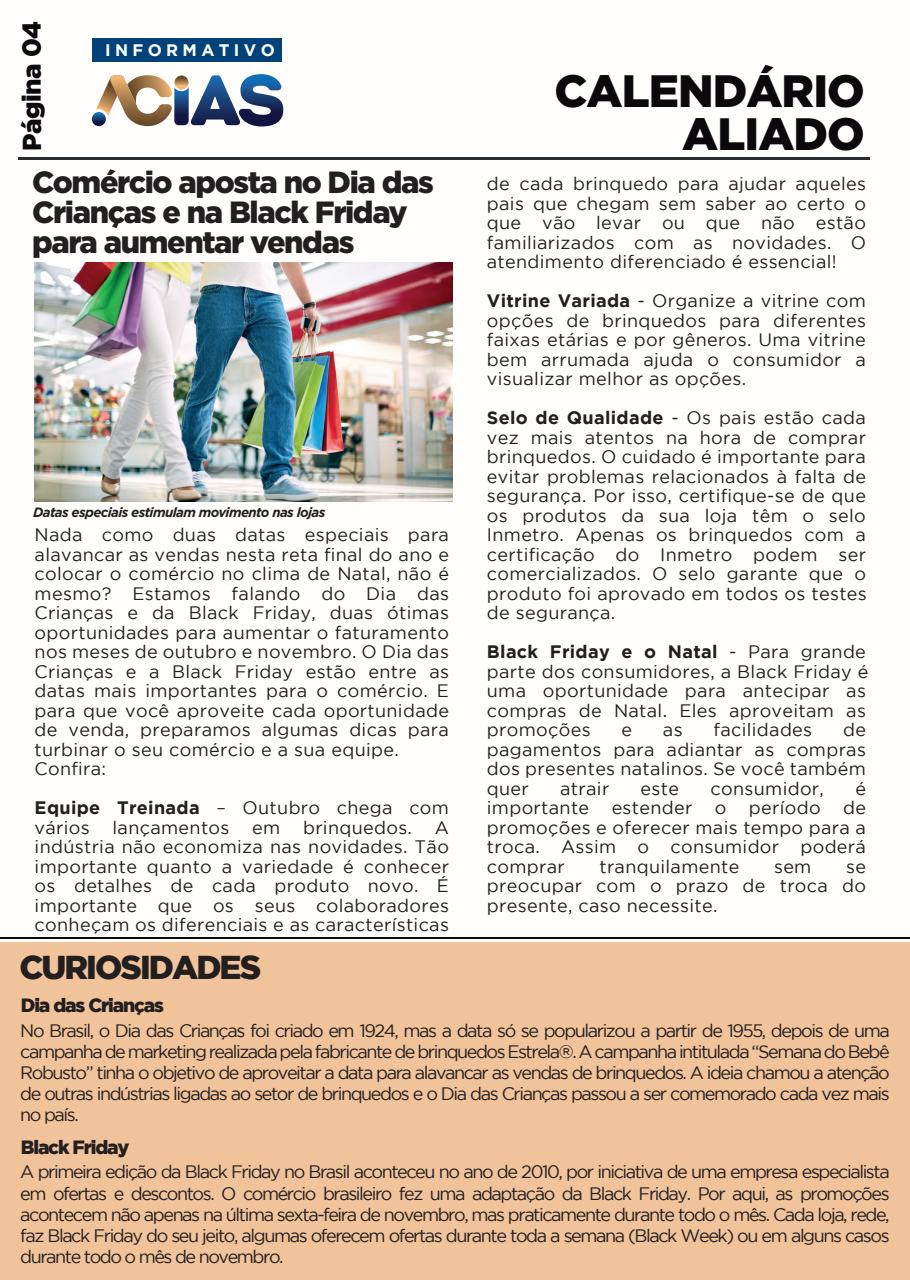
<style>
.page{position:relative;width:910px;height:1280px;background:#fff}
.page>*{position:absolute;margin:0;border:0;box-sizing:border-box;transform-origin:0 0}
.t1{font:900 45.3px/43.5px "Gotham";letter-spacing:-.02em;color:#0b090c;text-align:right}
.t2{font:900 33px "Gotham";letter-spacing:-.06em;color:#231f20}
.t3{font:900 30.6px/30px "Gotham";letter-spacing:-.045em;color:#231f20}
.t4{font:900 25.95px "Gotham";letter-spacing:-.025em;color:#0b090c}
.t5{font:900 19.2px "Gotham";letter-spacing:-.06em;color:#231f20}
.t6{font:18px/19.5px "Gotham";letter-spacing:.02em;color:#231f20;text-align:justify}
.t7{font:700 16.65px "Gotham";letter-spacing:.26em;color:#fff}
.t8{font:italic 700 13.5px "Gotham";letter-spacing:-.045em;color:#231f20}
.s1{font-weight:700}
</style>
<div class="page">
<div style="left:93px;top:38px;width:189px;height:24px;background:#004279"></div>
<svg style="left:92px;top:112px;width:14px;height:14px"></svg>
<svg style="left:96px;top:74px;width:187px;height:53px"></svg>
<svg style="left:174px;top:75px;width:15px;height:15px"></svg>
<hr style="left:18px;top:157px;width:851px;height:3px;background:#292d2f">
<div style="left:0;top:943px;width:910px;height:337px;background:#f1c39b"></div>
<hr style="left:0;top:938px;width:910px;height:1px;background:#0b090c">
<img style="left:35px;top:262px;width:417px;height:240px">
<h3 class="t4" style="left:17px;top:151px;width:132px;rotate:-90deg">Página 04</h3>
<p class="t7" style="left:105px;top:41px;width:171px">INFORMATIVO</p>
<h3 class="t3" style="left:32px;top:167px;width:403px">Comércio aposta no Dia das<br>Crianças e na Black Friday para aumentar vendas</h3>
<p class="t8" style="left:33px;top:504px;width:294px">Datas especiais estimulam movimento nas lojas</p>
<p class="t6" style="left:35px;top:525px;width:416px;text-align:left">Nada como duas datas especiais para alavancar as vendas nesta reta final do ano e colocar o comércio no clima de Natal, não é mesmo? Estamos falando do Dia das Crianças e da Black Friday, duas ótimas oportunidades para aumentar o faturamento nos meses de outubro e novembro. O Dia das Crianças e a Black Friday estão entre as datas mais importantes para o comércio. E para que você aproveite cada oportunidade de venda, preparamos algumas dicas para turbinar o seu comércio e a sua equipe.<br>Confira:</p>
<p class="t6" style="left:35px;top:798px;width:416px"><span class="s1">Equipe Treinada</span> – Outubro chega com vários</p>
<p class="t6" style="left:113px;top:817px;width:118px">lançamentos</p>
<p class="t6" style="left:252px;top:817px;width:30px">em</p>
<p class="t6" style="left:303px;top:817px;width:110px">brinquedos.</p>
<p class="t6" style="left:35px;top:817px;width:416px;text-indent:400px">A indústria não economiza nas novidades. Tão importante quanto a variedade é conhecer os detalhes de cada produto novo. É importante que os seus colaboradores conheçam os diferenciais e as características</p>
<h1 class="t1" style="left:554px;top:68px;width:312px">CALENDÁRIO<br>ALIADO</h1>
<p class="t6" style="left:487px;top:174px;width:381px">de cada brinquedo para ajudar aqueles pais que chegam sem saber ao certo o que vão levar ou que não estão familiarizados com as novidades. O atendimento diferenciado é essencial!</p>
<p class="t6" style="left:487px;top:291px;width:381px"><span class="s1">Vitrine Variada</span> - Organize a vitrine com opções de brinquedos para diferentes faixas etárias e por gêneros. Uma vitrine bem arrumada ajuda o consumidor a visualizar melhor as opções.</p>
<p class="t6" style="left:487px;top:408px;width:381px"><span class="s1">Selo de Qualidade</span> - Os pais estão cada vez mais atentos na hora de comprar brinquedos. O cuidado é importante para evitar problemas relacionados à falta de segurança. Por isso, certifique-se de que os produtos da sua loja têm o selo Inmetro. Apenas os brinquedos com a certificação do Inmetro podem ser comercializados. O selo garante que o produto foi aprovado em todos os testes de segurança.</p>
<p class="t6" style="left:487px;top:642px;width:383px;text-align:left"><span class="s1">Black Friday e o Natal</span> - Para grande parte dos consumidores, a Black Friday é uma oportunidade para antecipar as compras de Natal. Eles aproveitam as promoções</p>
<p class="t6" style="left:621px;top:720px;width:12px">e</p>
<p class="t6" style="left:663px;top:720px;width:21px">as</p>
<p class="t6" style="left:713px;top:720px;width:100px">facilidades</p>
<p class="t6" style="left:487px;top:720px;width:381px;text-indent:356px">de pagamentos para adiantar as compras dos presentes natalinos. Se você também quer</p>
<p class="t6" style="left:487px;top:778px;width:381px;text-indent:368px">é importante estender o período de promoções e oferecer mais tempo para a troca. Assim o consumidor poderá comprar</p>
<p class="t6" style="left:560px;top:778px;width:51px">atrair</p>
<p class="t6" style="left:641px;top:778px;width:40px">este</p>
<p class="t6" style="left:710px;top:778px;width:115px">consumidor,</p>
<p class="t6" style="left:599px;top:856px;width:142px">tranquilamente</p>
<p class="t6" style="left:774px;top:856px;width:39px">sem</p>
<p class="t6" style="left:487px;top:856px;width:381px;text-indent:359px">se preocupar com o prazo de troca do presente, caso necessite.</p>
<h2 class="t2" style="left:19px;top:948px;width:243px">CURIOSIDADES</h2>
<p class="t5" style="left:21px;top:994px;width:145px">Dia das Crianças</p>
<p class="t6" style="left:20px;top:1020px;width:871px;line-height:21px">No Brasil, o Dia das Crianças foi criado em 1924, mas a data só se popularizou a partir de 1955, depois de uma campanha de marketing realizada pela fabricante de brinquedos Estrela®. A campanha intitulada “Semana do Bebê Robusto” tinha o objetivo de aproveitar a data para alavancar as vendas de brinquedos. A ideia chamou a atenção de outras indústrias ligadas ao setor de brinquedos e o Dia das Crianças passou a ser comemorado cada vez mais no país.</p>
<p class="t5" style="left:21px;top:1135px;width:110px">Black Friday</p>
<p class="t6" style="left:20px;top:1161px;width:871px;line-height:21px">A primeira edição da Black Friday no Brasil aconteceu no ano de 2010, por iniciativa de uma empresa especialista em ofertas e descontos. O comércio brasileiro fez uma adaptação da Black Friday. Por aqui, as promoções acontecem não apenas na última sexta-feira de novembro, mas praticamente durante todo o mês. Cada loja, rede, faz Black Friday do seu jeito, algumas oferecem ofertas durante toda a semana (Black Week) ou em alguns casos durante todo o mês de novembro.</p>
</div>
